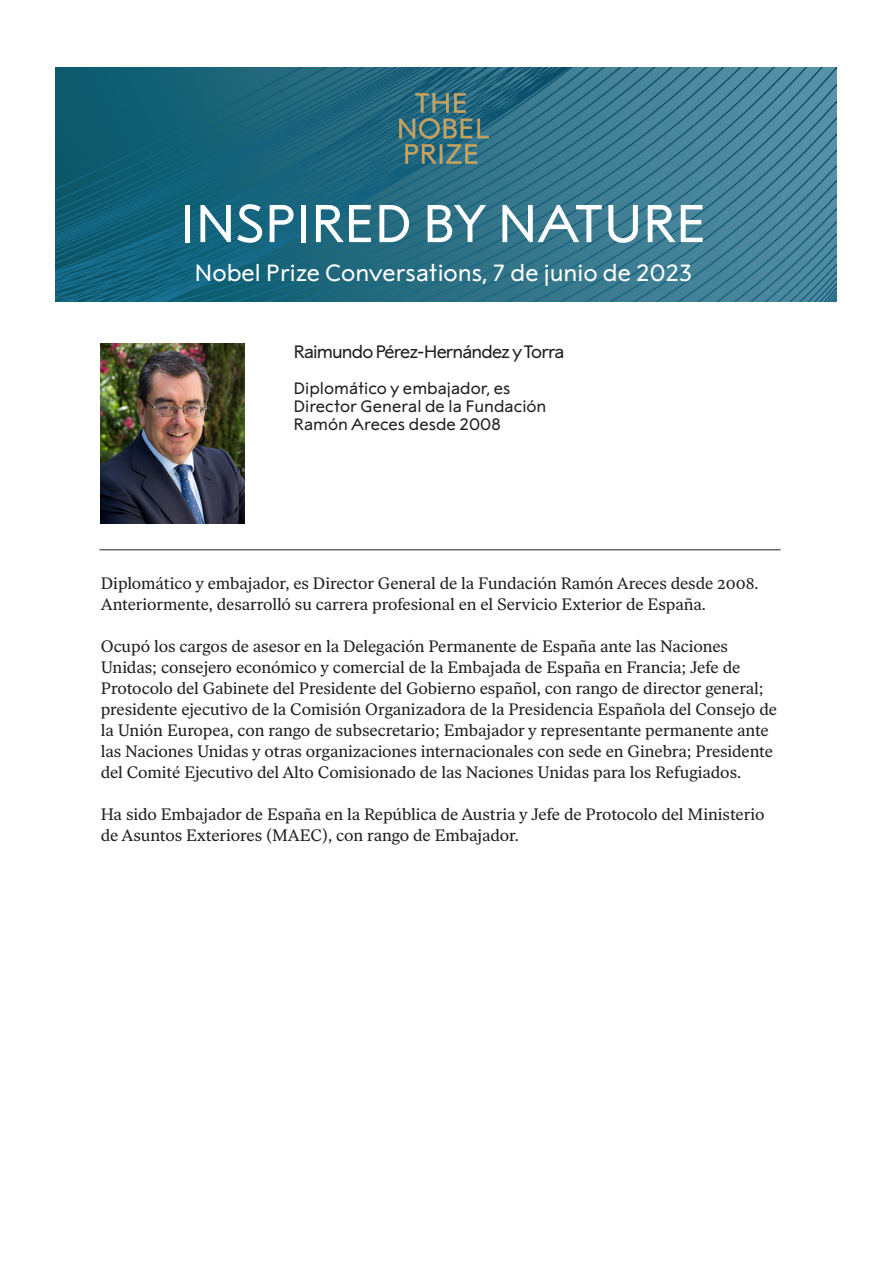
<style>
.page{position:relative;width:893px;height:1263px;background:#fff}
.page>*{position:absolute;margin:0;border:0;box-sizing:border-box;transform-origin:0 0}
.t1{font:53.1px "Alfred Sans";letter-spacing:-.01em;color:#fff}
.t2{font:23.4px "Alfred Sans";color:#fff}
.t3{font:18px "Alfred Sans";letter-spacing:-.05em;color:#231f20}
.t4{font:16.5px/21px "Alfred Serif Text";letter-spacing:-.005em;color:#231f20}
.t5{font:16.5px/18px "Alfred Sans";color:#231f20}
</style>
<div class="page">
<hr style="left:99px;top:549px;width:682px;height:1px;background:#231f20">
<img style="left:101px;top:343px;width:143px;height:180px">
<img style="left:55px;top:68px;width:781px;height:234px">
<img style="left:399px;top:93px;width:89px;height:71px">
<p class="t1" style="left:180px;top:194px;width:528px">INSPIRED BY NATURE</p>
<p class="t2" style="left:194px;top:260px;width:499px">Nobel Prize Conversations, 7 de junio de 2023</p>
<p class="t3" style="left:294px;top:341px;width:272px">Raimundo Pérez-Hernández y Torra</p>
<p class="t5" style="left:294px;top:379px;width:254px">Diplomático y embajador, es<br>Director General de la Fundación<br>Ramón Areces desde 2008</p>
<p class="t4" style="left:101px;top:572px;width:659px">Diplomático y embajador, es Director General de la Fundación Ramón Areces desde 2008.<br>Anteriormente, desarrolló su carrera profesional en el Servicio Exterior de España.</p>
<p class="t4" style="left:101px;top:635px;width:678px">Ocupó los cargos de asesor en la Delegación Permanente de España ante las Naciones Unidas; consejero económico y comercial de la Embajada de España en Francia; Jefe de Protocolo del Gabinete del Presidente del Gobierno español, con rango de director general; presidente ejecutivo de la Comisión Organizadora de la Presidencia Española del Consejo de la Unión Europea, con rango de subsecretario; Embajador y representante permanente ante las Naciones Unidas y otras organizaciones internacionales con sede en Ginebra; Presidente del Comité Ejecutivo del Alto Comisionado de las Naciones Unidas para los Refugiados.</p>
<p class="t4" style="left:101px;top:803px;width:665px">Ha sido Embajador de España en la República de Austria y Jefe de Protocolo del Ministerio de Asuntos Exteriores (MAEC), con rango de Embajador.</p>
</div>
